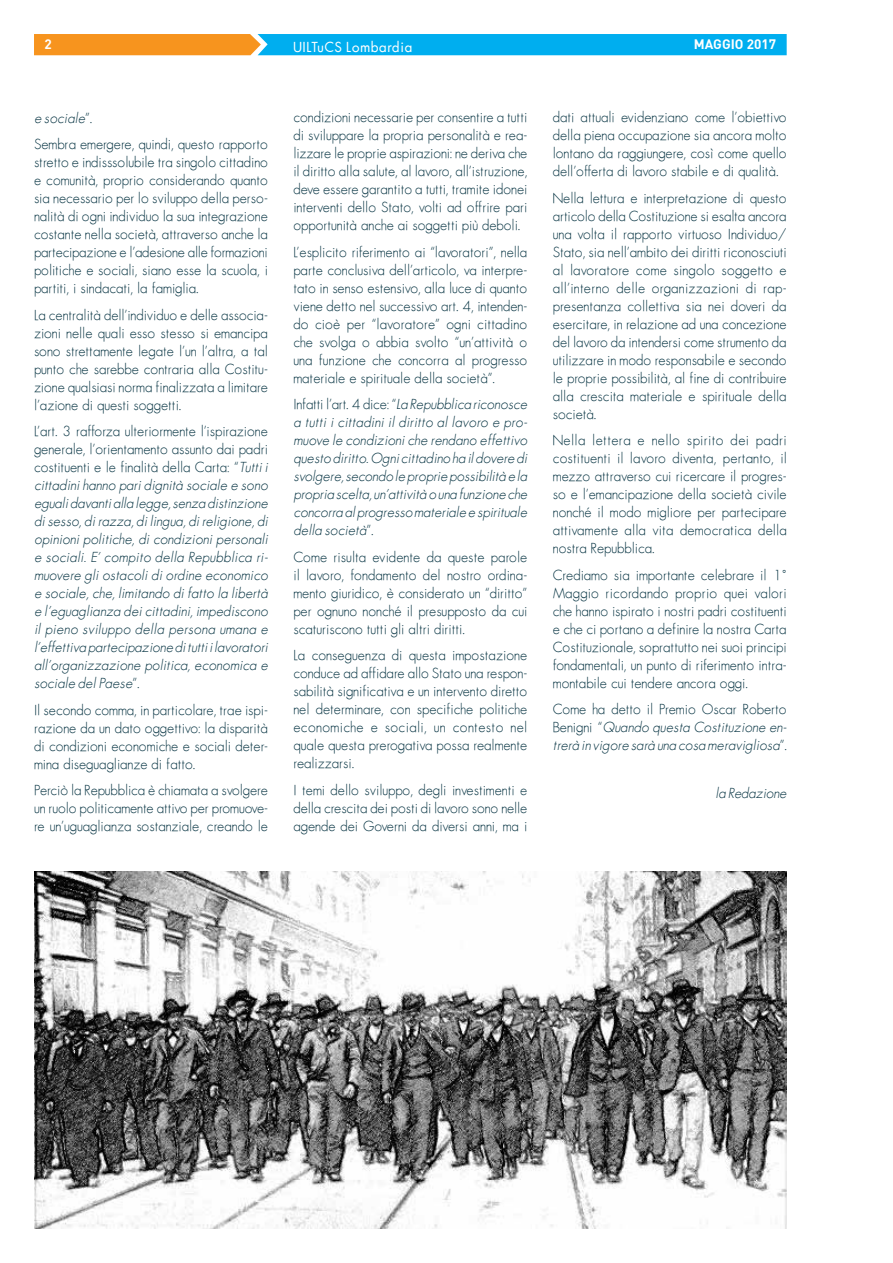
<style>
.page{position:relative;width:893px;height:1263px;background:#fff}
.page>*{position:absolute;margin:0;border:0;box-sizing:border-box;transform-origin:0 0}
.t1{font:13.5px/18px "Futura ICG Light";color:#063342;text-align:justify}
.t2{font:italic 13.5px/18px "Futura ICG Light";color:#063342;text-align:justify}
.t3{font:13.5px "Futura ICG Book";letter-spacing:.05em;color:#fff}
.t4{font:13.5px "DIN Bold";color:#fff}
.s1{font-style:italic}
.s2{font-style:normal}
</style>
<div class="page">
<svg style="left:34px;top:34px;width:753px;height:21px;background:#4ba7b1"></svg>
<img style="left:34px;top:872px;width:753px;height:357px">
<p class="t4" style="left:45px;top:36px;width:9px">2</p>
<p class="t3" style="left:293px;top:38px;width:120px">UILTuCS Lombardia</p>
<p class="t4" style="left:694px;top:36px;width:84px">MAGGIO 2017</p>
<p class="t1" style="left:34px;top:104px;width:235px;line-height:26.5px"><span class="s1">e sociale</span>”.<br>Sembra emergere, quindi, questo rapporto</p>
<p class="t1" style="left:34px;top:153px;width:235px">stretto e indisssolubile tra singolo cittadino e comunità, proprio considerando quanto sia necessario per lo sviluppo della perso&shy;nalità di ogni individuo la sua integrazione costante nella società, attraverso anche la partecipazione e l’adesione alle formazioni politiche e sociali, siano esse la scuola, i partiti, i sindacati, la famiglia.</p>
<p class="t1" style="left:34px;top:306px;width:235px">La centralità dell’individuo e delle associa&shy;zioni nelle quali esso stesso si emancipa sono strettamente legate l’un l’altra, a tal punto che sarebbe contraria alla Costitu&shy;zione qualsiasi norma finalizzata a limitare l’azione di questi soggetti.</p>
<p class="t2" style="left:34px;top:422px;width:235px"><span class="s2">L’art. 3 rafforza ulteriormente l’ispirazione generale, l’orientamento assunto dai padri costituenti e le finalità della Carta: “</span>Tutti i cittadini hanno pari dignità sociale e sono eguali davanti alla legge, senza distinzione di sesso, di razza, di lingua, di religione, di opinioni politiche, di condizioni personali e sociali. E’ compito della Repubblica ri&shy;muovere gli ostacoli di ordine economico e sociale, che, limitando di fatto la libertà e l’eguaglianza dei cittadini, impediscono il pieno sviluppo della persona umana e l’effettiva partecipazione di tutti i lavoratori all’organizzazione politica, economica e sociale del Paese<span class="s2">”.</span></p>
<p class="t1" style="left:34px;top:700px;width:235px">Il secondo comma, in particolare, trae ispi&shy;razione da un dato oggettivo: la disparità di condizioni economiche e sociali deter&shy;mina diseguaglianze di fatto.</p>
<p class="t1" style="left:34px;top:781px;width:235px">Perciò la Repubblica è chiamata a svolgere un ruolo politicamente attivo per promuove&shy;re un’uguaglianza sostanziale, creando le</p>
<p class="t1" style="left:293px;top:108px;width:235px">condizioni necessarie per consentire a tutti di sviluppare la propria personalità e rea&shy;lizzare le proprie aspirazioni: ne deriva che il diritto alla salute, al lavoro, all’istruzione, deve essere garantito a tutti, tramite idonei interventi dello Stato, volti ad offrire pari opportunità anche ai soggetti più deboli.</p>
<p class="t1" style="left:293px;top:243px;width:235px">L’esplicito riferimento ai “lavoratori”, nella parte conclusiva dell’articolo, va interpre&shy;tato in senso estensivo, alla luce di quanto viene detto nel successivo art. 4, intenden&shy;do cioè per “lavoratore” ogni cittadino che svolga o abbia svolto “un’attività o una funzione che concorra al progresso materiale e spirituale della società”.</p>
<p class="t2" style="left:293px;top:395px;width:235px"><span class="s2">Infatti l’art. 4 dice: “</span>La Repubblica riconosce a tutti i cittadini il diritto al lavoro e pro&shy;muove le condizioni che rendano effettivo questo diritto. Ogni cittadino ha il dovere di svolgere, secondo le proprie possibilità e la propria scelta, un’attività o una funzione che concorra al progresso materiale e spirituale della società<span class="s2">”.</span></p>
<p class="t1" style="left:293px;top:548px;width:235px">Come risulta evidente da queste parole il lavoro, fondamento del nostro ordina&shy;mento giuridico, è considerato un “diritto” per ognuno nonché il presupposto da cui scaturiscono tutti gli altri diritti.</p>
<p class="t1" style="left:293px;top:646px;width:235px">La conseguenza di questa impostazione conduce ad affidare allo Stato una respon&shy;sabilità significativa e un intervento diretto nel determinare, con specifiche politiche economiche e sociali, un contesto nel quale questa prerogativa possa realmente realizzarsi.</p>
<p class="t1" style="left:293px;top:781px;width:235px">I temi dello sviluppo, degli investimenti e della crescita dei posti di lavoro sono nelle agende dei Governi da diversi anni, ma i</p>
<p class="t1" style="left:553px;top:108px;width:235px">dati attuali evidenziano come l’obiettivo della piena occupazione sia ancora molto lontano da raggiungere, così come quello dell’offerta di lavoro stabile e di qualità.</p>
<p class="t1" style="left:553px;top:189px;width:235px">Nella lettura e interpretazione di questo articolo della Costituzione si esalta ancora una volta il rapporto virtuoso Individuo/ Stato, sia nell’ambito dei diritti riconosciuti al lavoratore come singolo soggetto e all’interno delle organizzazioni di rap&shy;presentanza collettiva sia nei doveri da esercitare, in relazione ad una concezione del lavoro da intendersi come strumento da utilizzare in modo responsabile e secondo le proprie possibilità, al fine di contribuire alla crescita materiale e spirituale della società.</p>
<p class="t1" style="left:553px;top:431px;width:235px">Nella lettera e nello spirito dei padri costituenti il lavoro diventa, pertanto, il mezzo attraverso cui ricercare il progres&shy;so e l’emancipazione della società civile nonché il modo migliore per partecipare attivamente alla vita democratica della nostra Repubblica.</p>
<p class="t1" style="left:553px;top:566px;width:235px">Crediamo sia importante celebrare il 1° Maggio ricordando proprio quei valori che hanno ispirato i nostri padri costituenti e che ci portano a definire la nostra Carta Costituzionale, soprattutto nei suoi principi fondamentali, un punto di riferimento intra&shy;montabile cui tendere ancora oggi.</p>
<p class="t2" style="left:553px;top:700px;width:235px"><span class="s2">Come ha detto il Premio Oscar Roberto Benigni “</span>Quando questa Costituzione en&shy;trerà in vigore sarà una cosa meravigliosa<span class="s2">”.</span></p>
<p class="t2" style="left:716px;top:784px;width:73px">la Redazione</p>
</div>
